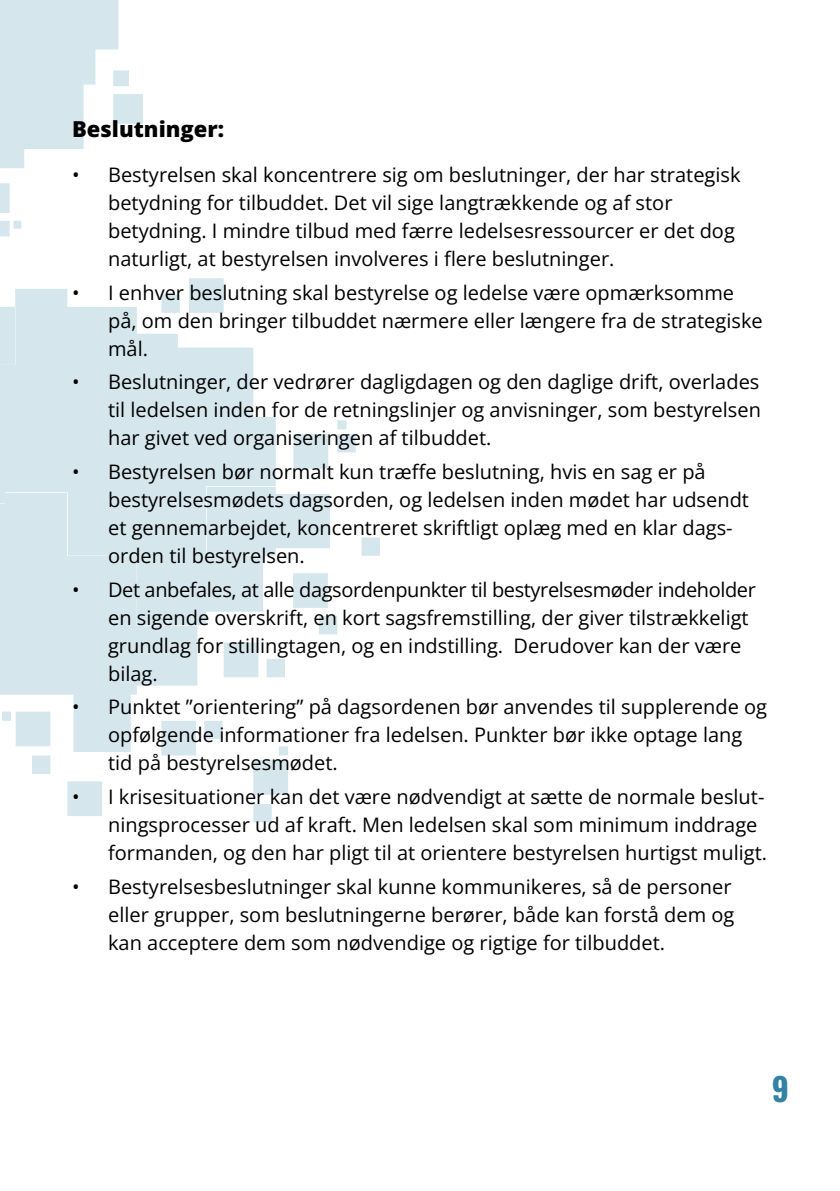
<style>
.page{position:relative;width:840px;height:1191px;background:#fff}
.page>*{position:absolute;margin:0;border:0;box-sizing:border-box;transform-origin:0 0}
.t1{font:700 32px "Oswald";color:#3182a4}
.t2{font:800 22px "Open Sans";color:#000}
.t3{font:20px/28px "Open Sans";color:#000}
</style>
<div class="page">
<svg style="left:0;top:0;width:143px;height:237px"></svg>
<svg style="left:0;top:278px;width:380px;height:544px;fill:#d6e6ed"></svg>
<p class="t2" style="left:72px;top:114px;width:153px">Beslutninger:</p>
<p class="t3" style="left:108px;top:160px;width:633px;text-indent:-36px">• Bestyrelsen skal koncentrere sig om beslutninger, der har strategisk betydning for tilbuddet. Det vil sige langtrækkende og af stor betydning. I mindre tilbud med færre ledelsesressourcer er det dog naturligt, at bestyrelsen involveres i flere beslutninger.</p>
<p class="t3" style="left:108px;top:278px;width:655px;text-indent:-36px">• I enhver beslutning skal bestyrelse og ledelse være opmærksomme på, om den bringer tilbuddet nærmere eller længere fra de strategiske mål.</p>
<p class="t3" style="left:108px;top:367px;width:654px;text-align:justify;text-indent:-36px">• Beslutninger, der vedrører dagligdagen og den daglige drift, overlades til ledelsen inden for de retningslinjer og anvisninger, som bestyrelsen har givet ved organiseringen af tilbuddet.</p>
<p class="t3" style="left:108px;top:457px;width:642px;text-indent:-36px">• Bestyrelsen bør normalt kun træffe beslutning, hvis en sag er på bestyrelsesmødets dagsorden, og ledelsen inden mødet har udsendt et gennemarbejdet, koncentreret skriftligt oplæg med en klar dags&shy;orden til bestyrelsen.</p>
<p class="t3" style="left:108px;top:575px;width:649px;text-indent:-36px">• Det anbefales, at alle dagsordenpunkter til bestyrelsesmøder indeholder en sigende overskrift, en kort sagsfremstilling, der giver tilstrækkeligt grundlag for stillingtagen, og en indstilling. Derudover kan der være bilag.</p>
<p class="t3" style="left:108px;top:692px;width:660px;text-indent:-36px">• Punktet ”orientering” på dagsordenen bør anvendes til supplerende og opfølgende informationer fra ledelsen. Punkter bør ikke optage lang tid på bestyrelsesmødet.</p>
<p class="t3" style="left:108px;top:782px;width:660px;text-indent:-36px">• I krisesituationer kan det være nødvendigt at sætte de normale beslut&shy;ningsprocesser ud af kraft. Men ledelsen skal som minimum inddrage formanden, og den har pligt til at orientere bestyrelsen hurtigst muligt.</p>
<p class="t3" style="left:108px;top:872px;width:627px;text-indent:-36px">• Bestyrelsesbeslutninger skal kunne kommunikeres, så de personer eller grupper, som beslutningerne berører, både kan forstå dem og kan acceptere dem som nødvendige og rigtige for tilbuddet.</p>
<h1 class="t1" style="left:771px;top:1071px;width:19px">9</h1>
</div>
